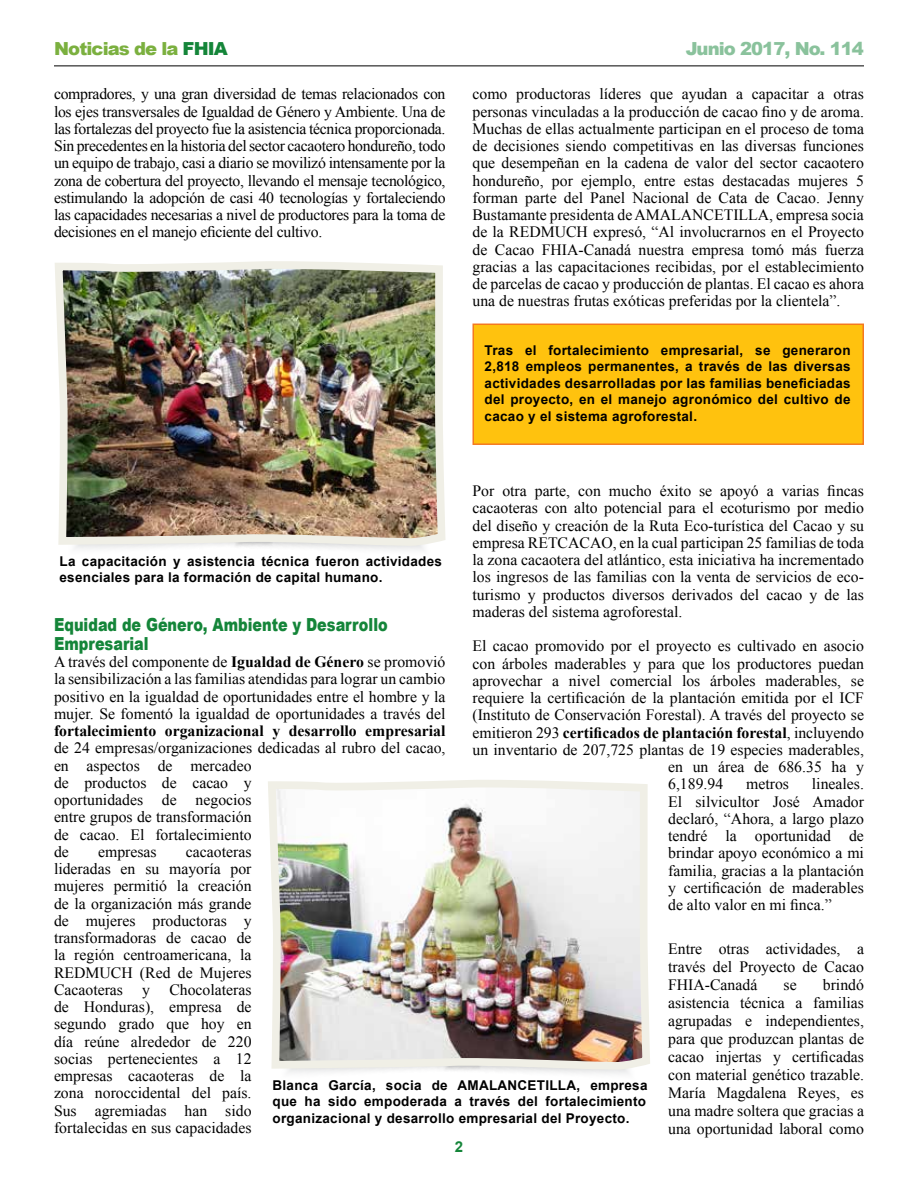
<style>
.page{position:relative;width:918px;height:1188px;background:#fff}
.page>*{position:absolute;margin:0;border:0;box-sizing:border-box;transform-origin:0 0}
.t1{font:900 18px/18.8px "Arial";color:#148539;scale:.8 1}
.t2{font:900 18px "Arial";letter-spacing:-.05em;color:#7bb03f}
.t3{font:900 18px "Arial";letter-spacing:-.05em;color:#8ac29c}
.t4{font:15.75px/17.2px "Times New Roman";color:#000;text-align:justify}
.t5{font:700 15.75px "Times New Roman";color:#000}
.t6{font:700 15px "Arial";color:#148539}
.t7{font:700 13.5px/16.5px "Arial";letter-spacing:.02em;color:#000;text-align:justify}
.s1{color:#148539}
.s2{font-weight:400}
.s3{font-weight:700}
</style>
<div class="page">
<hr style="left:54px;top:66px;width:810px;height:1px;background:#000">
<img style="left:55px;top:261px;width:391px;height:289px">
<img style="left:268px;top:780px;width:382px;height:294px">
<div style="left:472px;top:324px;width:392px;height:121px;background:#ffc20e;border:2px solid #f47920"></div>
<p class="t2" style="left:54px;top:35px;width:175px">Noticias de la <span class="s1">FHIA</span></p>
<p class="t3" style="left:686px;top:35px;width:180px">Junio 2017, No. 114</p>
<p class="t4" style="left:54px;top:85px;width:393px">compradores, y una gran diversidad de temas relacionados con los ejes transversales de Igualdad de Género y Ambiente. Una de las fortalezas del proyecto fue la asistencia técnica proporcionada.<br>Sin precedentes en la historia del sector cacaotero hondureño, todo un equipo de trabajo, casi a diario se movilizó intensamente por la zona de cobertura del proyecto, llevando el mensaje tecnológico, estimulando la adopción de casi 40 tecnologías y fortaleciendo las capacidades necesarias a nivel de productores para la toma de decisiones en el manejo eficiente del cultivo.</p>
<p class="t4" style="left:472px;top:85px;width:393px">como productoras líderes que ayudan a capacitar a otras personas vinculadas a la producción de cacao fino y de aroma.<br>Muchas de ellas actualmente participan en el proceso de toma de decisiones siendo competitivas en las diversas funciones que desempeñan en la cadena de valor del sector cacaotero hondureño, por ejemplo, entre estas destacadas mujeres 5 forman parte del Panel Nacional de Cata de Cacao. Jenny Bustamante presidenta de AMALANCETILLA, empresa socia de la REDMUCH expresó, “Al involucrarnos en el Proyecto de Cacao FHIA-Canadá nuestra empresa tomó más fuerza gracias a las capacitaciones recibidas, por el establecimiento de parcelas de cacao y producción de plantas. El cacao es ahora una de nuestras frutas exóticas preferidas por la clientela”.</p>
<p class="t7" style="left:485px;top:342px;width:368px">Tras el fortalecimiento empresarial, se generaron 2,818 empleos permanentes, a través de las diversas actividades desarrolladas por las familias beneficiadas del proyecto, en el manejo agronómico del cultivo de cacao y el sistema agroforestal.</p>
<p class="t4" style="left:472px;top:482px;width:393px">Por otra parte, con mucho éxito se apoyó a varias fincas cacaoteras con alto potencial para el ecoturismo por medio del diseño y creación de la Ruta Eco-turística del Cacao y su empresa RETCACAO, en la cual participan 25 familias de toda la zona cacaotera del atlántico, esta iniciativa ha incrementado los ingresos de las familias con la venta de servicios de eco&shy;turismo y productos diversos derivados del cacao y de las maderas del sistema agroforestal.</p>
<p class="t4" style="left:472px;top:637px;width:393px">El cacao promovido por el proyecto es cultivado en asocio</p>
<p class="t4" style="left:472px;top:654px;width:393px">con árboles maderables y para que los productores puedan</p>
<p class="t4" style="left:472px;top:672px;width:393px">aprovechar a nivel comercial los árboles maderables, se</p>
<p class="t4" style="left:472px;top:689px;width:393px">requiere la certificación de la plantación emitida por el ICF</p>
<p class="t4" style="left:472px;top:706px;width:393px">(Instituto de Conservación Forestal). A través del proyecto se</p>
<p class="t5" style="left:472px;top:721px;width:393px"><span class="s2">emitieron 293</span> certificados de plantación forestal<span class="s2">, incluyendo</span></p>
<p class="t4" style="left:472px;top:741px;width:393px">un inventario de 207,725 plantas de 19 especies maderables,</p>
<p class="t4" style="left:668px;top:758px;width:197px">en un área de 686.35 ha y</p>
<p class="t4" style="left:668px;top:775px;width:57px">6,189.94</p>
<p class="t4" style="left:746px;top:775px;width:44px">metros</p>
<p class="t7" style="left:60px;top:553px;width:384px">La capacitación y asistencia técnica fueron actividades esenciales para la formación de capital humano.</p>
<p class="t1" style="left:54px;top:615px;width:419px">Equidad de Género, Ambiente y Desarrollo<br>Empresarial</p>
<p class="t4" style="left:54px;top:653px;width:393px">A través del componente de <span class="s3">Igualdad de Género</span> se promovió la sensibilización a las familias atendidas para lograr un cambio positivo en la igualdad de oportunidades entre el hombre y la mujer. Se fomentó la igualdad de oportunidades a través del</p>
<p class="t5" style="left:54px;top:720px;width:393px">fortalecimiento organizacional y desarrollo empresarial</p>
<p class="t4" style="left:54px;top:739px;width:393px;text-align:left">de 24 empresas/organizaciones dedicadas al rubro del cacao, en aspectos de mercadeo<br>de productos de cacao y<br>oportunidades de negocios<br>entre grupos de transformación<br>de cacao. El fortalecimiento<br>de</p>
<p class="t4" style="left:668px;top:775px;width:197px;text-indent:144px">lineales.<br>El silvicultor José Amador declaró, “Ahora, a largo plazo tendré la oportunidad de brindar apoyo económico a mi familia, gracias a la plantación y certificación de maderables de alto valor en mi finca.”</p>
<p class="t4" style="left:668px;top:939px;width:197px;line-height:18px">Entre otras actividades, a través del Proyecto de Cacao FHIA-Canadá</p>
<p class="t4" style="left:54px;top:843px;width:199px;text-indent:132px">cacaoteras lideradas en su mayoría por mujeres permitió la creación de la organización más grande de mujeres productoras y transformadoras de cacao de la región centroamericana, la REDMUCH (Red de Mujeres Cacaoteras y Chocolateras de Honduras), empresa de segundo grado que hoy en día reúne alrededor de 220 socias pertenecientes a 12 empresas cacaoteras de la zona noroccidental del país.<br>Sus agremiadas han sido fortalecidas en sus capacidades</p>
<p class="t4" style="left:98px;top:843px;width:60px">empresas</p>
<p class="t4" style="left:668px;top:975px;width:197px;line-height:18px;text-indent:155px">brindó asistencia técnica a familias agrupadas e independientes, para que produzcan plantas de cacao injertas y certificadas con material genético trazable.<br>María Magdalena Reyes, es una madre soltera que gracias a una oportunidad laboral como</p>
<p class="t4" style="left:784px;top:976px;width:15px">se</p>
<p class="t7" style="left:273px;top:1077px;width:376px">Blanca García, socia de AMALANCETILLA, empresa que ha sido empoderada a través del fortalecimiento organizacional y desarrollo empresarial del Proyecto.</p>
<p class="t6" style="left:455px;top:1137px;width:10px">2</p>
</div>
